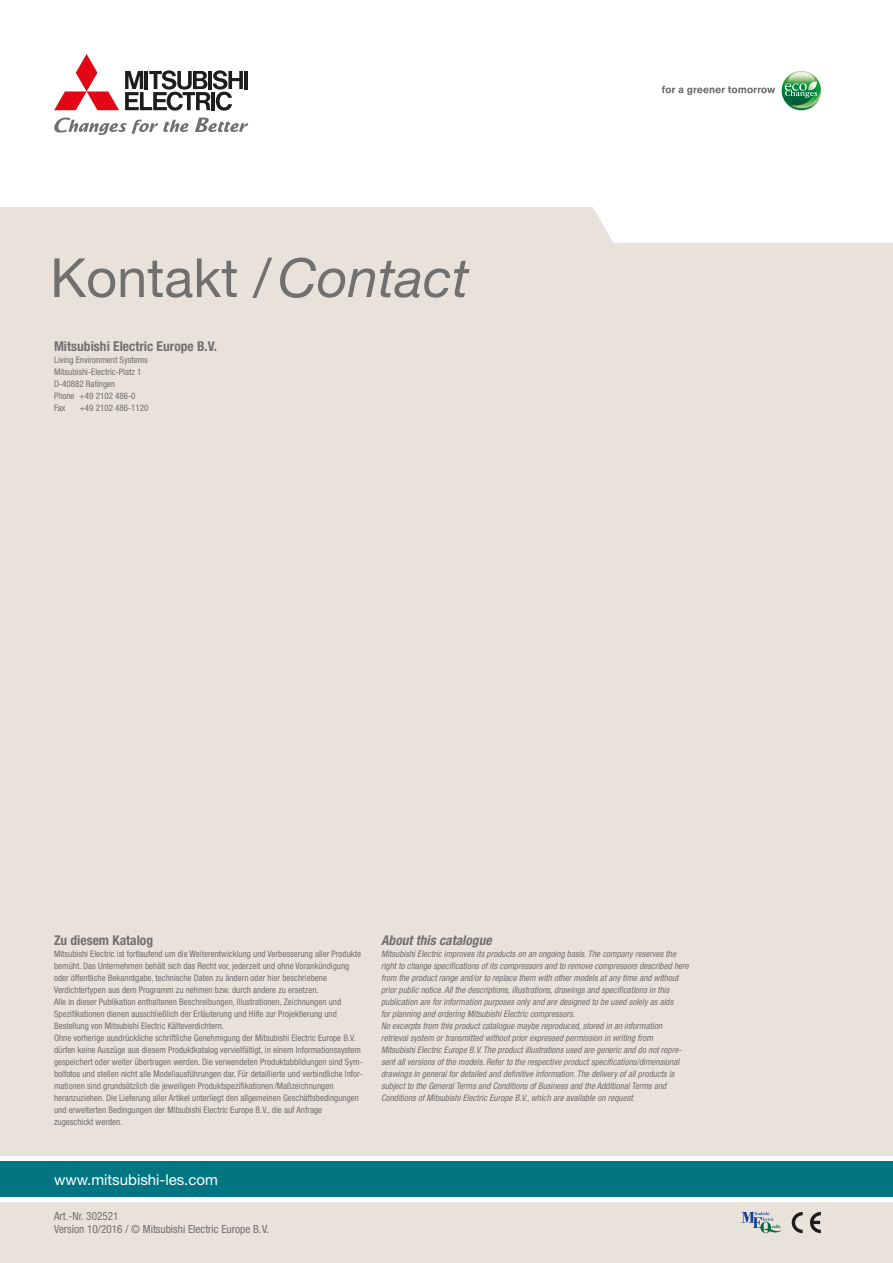
<style>
.page{position:relative;width:893px;height:1263px;background:#fff}
.page>*{position:absolute;margin:0;border:0;box-sizing:border-box;transform-origin:0 0}
.t1{font:54px "Helvetica Neue LT Pro";color:#70706f}
.t2{font:15px "Helvetica Neue LT Pro";color:#fff}
.t3{font:700 condensed 13.5px "Helvetica Neue LT Pro";color:#70706f}
.t4{font:italic 700 condensed 13.5px "Helvetica Neue LT Pro";color:#70706f}
.t5{font:condensed 11.25px/13.5px "Helvetica Neue LT Pro";color:#70706f}
.t6{font:condensed 9px/12px "Helvetica Neue LT Pro";color:#70706f}
.t7{font:italic condensed 9px/12px "Helvetica Neue LT Pro";color:#70706f}
.s1{font-style:italic}
</style>
<div class="page">
<div style="left:0;top:207px;width:893px;height:1056px;background:#e9e2da"></div>
<div style="left:0;top:1161px;width:893px;height:36px;background:#007683"></div>
<hr style="left:0;top:1157px;width:893px;height:4px;background:#fff">
<div style="left:0;top:1197px;width:893px;height:5px;background:#fff"></div>
<svg style="left:195px;top:118px;width:53px;height:14px"></svg>
<svg style="left:54px;top:117px;width:135px;height:18px"></svg>
<svg style="left:54px;top:54px;width:65px;height:56px"></svg>
<hr style="left:244px;top:71px;width:4px;height:18px;background:#1d1d1b">
<svg style="left:125px;top:70px;width:118px;height:41px"></svg>
<svg style="left:662px;top:86px;width:113px;height:9px"></svg>
<img style="left:782px;top:71px;width:39px;height:39px;border-radius:20px">
<svg style="left:785px;top:81px;width:32px;height:17px"></svg>
<svg style="left:741px;top:1211px;width:40px;height:22px"></svg>
<svg style="left:792px;top:1212px;width:11px;height:21px"></svg>
<svg style="left:810px;top:1212px;width:11px;height:21px"></svg>
<div style="left:593px;top:207px;width:300px;height:36px;background:#fff"></div>
<h1 class="t1" style="left:50px;top:244px;width:420px">Kontakt /<span class="s1">Contact</span></h1>
<h3 class="t3" style="left:54px;top:338px;width:165px">Mitsubishi Electric Europe B.V.</h3>
<p class="t6" style="left:54px;top:354px;width:95px">Living Environment Systems<br>Mitsubishi-Electric-Platz 1<br>D-40882 Ratingen<br>Phone +49 2102 486-0<br>Fax</p>
<p class="t6" style="left:80px;top:402px;width:71px">+49 2102 486-1120</p>
<h3 class="t3" style="left:54px;top:932px;width:101px">Zu diesem Katalog</h3>
<p class="t6" style="left:54px;top:948px;width:310px">Mitsubishi Electric ist fortlaufend um die Weiterentwicklung und Verbesserung aller Produkte bemüht. Das Unternehmen behält sich das Recht vor, jederzeit und ohne Vorankündigung oder öffentliche Bekanntgabe, technische Daten zu ändern oder hier beschriebene Verdichtertypen aus dem Programm zu nehmen bzw. durch andere zu ersetzen.<br>Alle in dieser Publikation enthaltenen Beschreibungen, Illustrationen, Zeichnungen und Spezifikationen dienen ausschließlich der Erläuterung und Hilfe zur Projektierung und Bestellung von Mitsubishi Electric Kälteverdichtern.<br>Ohne vorherige ausdrückliche schriftliche Genehmigung der Mitsubishi Electric Europe B.V. dürfen keine Auszüge aus diesem Produktkatalog vervielfältigt, in einem Informationssystem gespeichert oder weiter übertragen werden. Die verwendeten Produktabbildungen sind Sym&shy;bolfotos und stellen nicht alle Modellausführungen dar. Für detaillierte und verbindliche Infor&shy;mationen sind grundsätzlich die jeweiligen Produktspezifikationen /Maßzeichnungen heranzuziehen. Die Lieferung aller Artikel unterliegt den allgemeinen Geschäftsbedingungen und erweiterten Bedingungen der Mitsubishi Electric Europe B.V., die auf Anfrage zugeschickt werden.</p>
<h3 class="t4" style="left:381px;top:932px;width:112px">About this catalogue</h3>
<p class="t7" style="left:381px;top:948px;width:309px">Mitsubishi Electric improves its products on an ongoing basis. The company reserves the right to change specifications of its compressors and to remove compressors described here from the product range and/or to replace them with other models at any time and without prior public notice. All the descriptions, illustrations, drawings and specifications in this publication are for information purposes only and are designed to be used solely as aids<br>for planning and ordering Mitsubishi Electric compressors.<br>No excerpts from this product catalogue maybe reproduced, stored in an information retrieval system or transmitted without prior expressed permission in writing from Mitsubishi Electric Europe B.V. The product illustrations used are generic and do not repre&shy;sent all versions of the models. Refer to the respective product specifications/dimensional drawings in general for detailed and definitive information. The delivery of all products is subject to the General Terms and Conditions of Business and the Additional Terms and Conditions of Mitsubishi Electric Europe B.V., which are available on request.</p>
<h2 class="t2" style="left:54px;top:1170px;width:165px">www.mitsubishi-les.com</h2>
<p class="t5" style="left:54px;top:1209px;width:216px">Art.-Nr. 302521<br>Version 10/2016 / © Mitsubishi Electric Europe B.V.</p>
</div>
